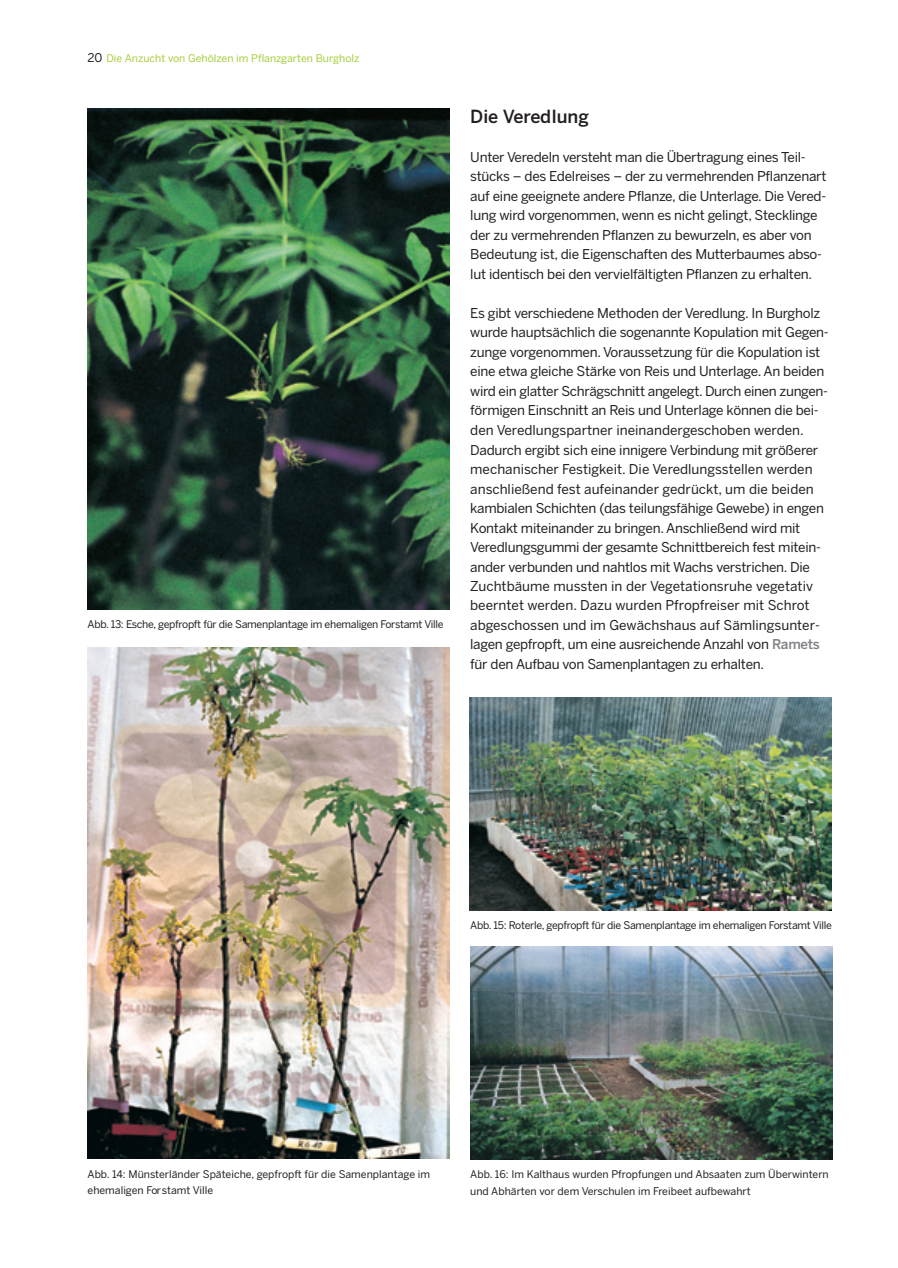
<style>
.page{position:relative;width:898px;height:1268px;background:#fff}
.page>*{position:absolute;margin:0;border:0;box-sizing:border-box;transform-origin:0 0}
.t1{font:500 18px "Benton Sans";color:#231f20}
.t2{font:13.5px/19.5px "Benton Sans";letter-spacing:-.02em;color:#231f20}
.t3{font:10.5px/16.5px "Benton Sans";letter-spacing:-.01em;color:#231f20}
.t4{font:10.5px "Benton Sans";color:#a6ce39}
.s1{font-size:12px;color:#231f20}
.s2{font-weight:500;color:#808285}
</style>
<div class="page">
<img style="left:87px;top:108px;width:746px;height:1052px">
<p class="t4" style="left:88px;top:53px;width:273px"><span class="s1">20</span> Die Anzucht von Gehölzen im Pflanzgarten Burgholz</p>
<p class="t3" style="left:88px;top:616px;width:358px">Abb. 13: Esche, gepfropft für die Samenplantage im ehemaligen Forstamt Ville</p>
<h1 class="t1" style="left:470px;top:106px;width:120px">Die Veredlung</h1>
<p class="t2" style="left:470px;top:148px;width:358px">Unter Veredeln versteht man die Übertragung eines Teil&shy;stücks – des Edelreises – der zu vermehrenden Pflanzenart auf eine geeignete andere Pflanze, die Unterlage. Die Vered&shy;lung wird vorgenommen, wenn es nicht gelingt, Stecklinge der zu vermehrenden Pflanzen zu bewurzeln, es aber von Bedeutung ist, die Eigenschaften des Mutterbaumes abso&shy;lut identisch bei den vervielfältigten Pflanzen zu erhalten.</p>
<p class="t2" style="left:470px;top:304px;width:360px">Es gibt verschiedene Methoden der Veredlung. In Burgholz wurde hauptsächlich die sogenannte Kopulation mit Gegen&shy;zunge vorgenommen. Voraussetzung für die Kopulation ist eine etwa gleiche Stärke von Reis und Unterlage. An beiden wird ein glatter Schrägschnitt angelegt. Durch einen zungen&shy;förmigen Einschnitt an Reis und Unterlage können die bei&shy;den Veredlungspartner ineinandergeschoben werden.<br>Dadurch ergibt sich eine innigere Verbindung mit größerer mechanischer Festigkeit. Die Veredlungsstellen werden anschließend fest aufeinander gedrückt, um die beiden kambialen Schichten (das teilungsfähige Gewebe) in engen Kontakt miteinander zu bringen. Anschließend wird mit Veredlungsgummi der gesamte Schnittbereich fest mitein&shy;ander verbunden und nahtlos mit Wachs verstrichen. Die Zuchtbäume mussten in der Vegetationsruhe vegetativ beerntet werden. Dazu wurden Pfropfreiser mit Schrot abgeschossen und im Gewächshaus auf Sämlingsunter&shy;lagen gepfropft, um eine ausreichende Anzahl von <span class="s2">Ramets </span>für den Aufbau von Samenplantagen zu erhalten.</p>
<p class="t3" style="left:470px;top:917px;width:363px">Abb. 15: Roterle, gepfropft für die Samenplantage im ehemaligen Forstamt Ville</p>
<p class="t3" style="left:88px;top:1165px;width:344px">Abb. 14: Münsterländer Späteiche, gepfropft für die Samenplantage im ehemaligen Forstamt Ville</p>
<p class="t3" style="left:470px;top:1166px;width:360px">Abb. 16: Im Kalthaus wurden Pfropfungen und Absaaten zum Überwintern und Abhärten vor dem Verschulen im Freibeet aufbewahrt</p>
</div>
